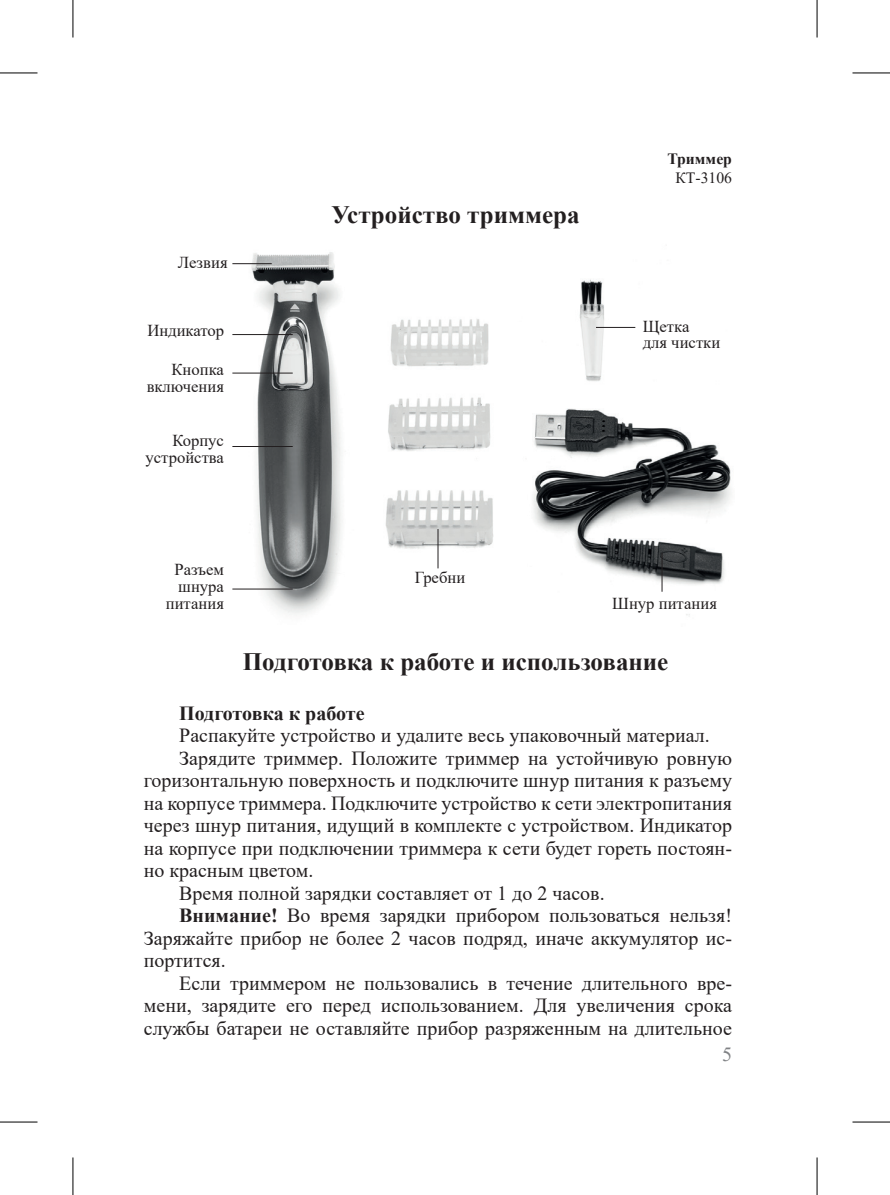
<style>
.page{position:relative;width:890px;height:1195px;background:#fff}
.page>*{position:absolute;margin:0;border:0;box-sizing:border-box;transform-origin:0 0}
.t1{font:700 25px "Times New Roman";color:#231f20}
.t2{font:20px "Times New Roman";color:#231f20}
.t3{font:700 20px "Times New Roman";letter-spacing:-.015em;color:#231f20}
.t4{font:20px "Times New Roman";color:#808285}
.t5{font:16.75px/16.8px "Times New Roman";color:#231f20;text-align:right}
.t6{font:700 15.75px "Times New Roman";color:#231f20}
.t7{font:15.75px "Times New Roman";color:#231f20}
.s1{font-weight:700}
</style>
<div class="page">
<img style="left:232px;top:252px;width:499px;height:363px">
<hr style="left:232px;top:263px;width:40px;height:1px;background:#231f20">
<hr style="left:232px;top:334px;width:61px;height:1px;background:#231f20">
<hr style="left:232px;top:373px;width:61px;height:1px;background:#231f20">
<hr style="left:232px;top:446px;width:61px;height:1px;background:#231f20">
<hr style="left:596px;top:327px;width:39px;height:1px;background:#231f20">
<hr style="left:232px;top:588px;width:61px;height:1px;background:#231f20">
<hr style="left:438px;top:529px;width:1px;height:39px;background:#231f20">
<hr style="left:662px;top:552px;width:1px;height:40px;background:#231f20">
<svg style="left:816px;top:0;width:1px;height:38px"></svg>
<svg style="left:816px;top:1157px;width:1px;height:38px"></svg>
<hr style="left:0;top:73px;width:38px;height:1px;background:#000">
<hr style="left:852px;top:73px;width:38px;height:1px;background:#000">
<hr style="left:0;top:1121px;width:38px;height:1px;background:#000">
<hr style="left:852px;top:1121px;width:38px;height:1px;background:#000">
<hr style="left:73px;top:0;width:1px;height:38px;background:#000">
<hr style="left:73px;top:1157px;width:1px;height:38px;background:#000">
<hr style="left:817px;top:0;width:1px;height:38px;background:#000">
<hr style="left:817px;top:1157px;width:1px;height:38px;background:#000">
<p class="t5" style="left:178px;top:254px;width:51px">Лезвия</p>
<p class="t5" style="left:147px;top:322px;width:78px">Индикатор</p>
<p class="t5" style="left:147px;top:361px;width:79px">Кнопка включения</p>
<p class="t5" style="left:146px;top:431px;width:80px">Корпус устройства</p>
<p class="t1" style="left:332px;top:196px;width:250px">Устройство триммера</p>
<p class="t6" style="left:667px;top:148px;width:66px">Триммер</p>
<p class="t7" style="left:675px;top:167px;width:58px">КТ-3106</p>
<p class="t5" style="left:643px;top:317px;width:79px;text-align:left">Щетка<br>для чистки</p>
<p class="t5" style="left:166px;top:561px;width:60px">Разъем шнура питания</p>
<p class="t5" style="left:415px;top:568px;width:52px">Гребни</p>
<p class="t5" style="left:612px;top:595px;width:106px">Шнур питания</p>
<p class="t1" style="left:243px;top:643px;width:427px">Подготовка к работе и использование</p>
<p class="t3" style="left:179px;top:698px;width:187px">Подготовка к работе</p>
<p class="t2" style="left:179px;top:721px;width:532px">Распакуйте устройство и удалите весь упаковочный материал.</p>
<p class="t2" style="left:179px;top:744px;width:554px">Зарядите триммер. Положите триммер на устойчивую ровную</p>
<p class="t2" style="left:144px;top:766px;width:590px">горизонтальную поверхность и подключите шнур питания к разъему</p>
<p class="t2" style="left:144px;top:789px;width:590px">на корпусе триммера. Подключите устройство к сети электропитания</p>
<p class="t2" style="left:144px;top:811px;width:590px">через шнур питания, идущий в комплекте с устройством. Индикатор</p>
<p class="t2" style="left:144px;top:834px;width:590px">на корпусе при подключении триммера к сети будет гореть постоян-</p>
<p class="t2" style="left:144px;top:856px;width:171px">но красным цветом.</p>
<p class="t2" style="left:179px;top:879px;width:427px">Время полной зарядки составляет от 1 до 2 часов.</p>
<p class="t2" style="left:179px;top:901px;width:554px"><span class="s1">Внимание!</span> Во время зарядки прибором пользоваться нельзя!</p>
<p class="t2" style="left:144px;top:924px;width:590px">Заряжайте прибор не более 2 часов подряд, иначе аккумулятор ис-</p>
<p class="t2" style="left:144px;top:946px;width:83px">портится.</p>
<p class="t2" style="left:179px;top:969px;width:554px">Если триммером не пользовались в течение длительного вре-</p>
<p class="t2" style="left:144px;top:991px;width:590px">мени, зарядите его перед использованием. Для увеличения срока</p>
<p class="t2" style="left:144px;top:1014px;width:590px">службы батареи не оставляйте прибор разряженным на длительное</p>
<p class="t4" style="left:722px;top:1040px;width:11px">5</p>
</div>
